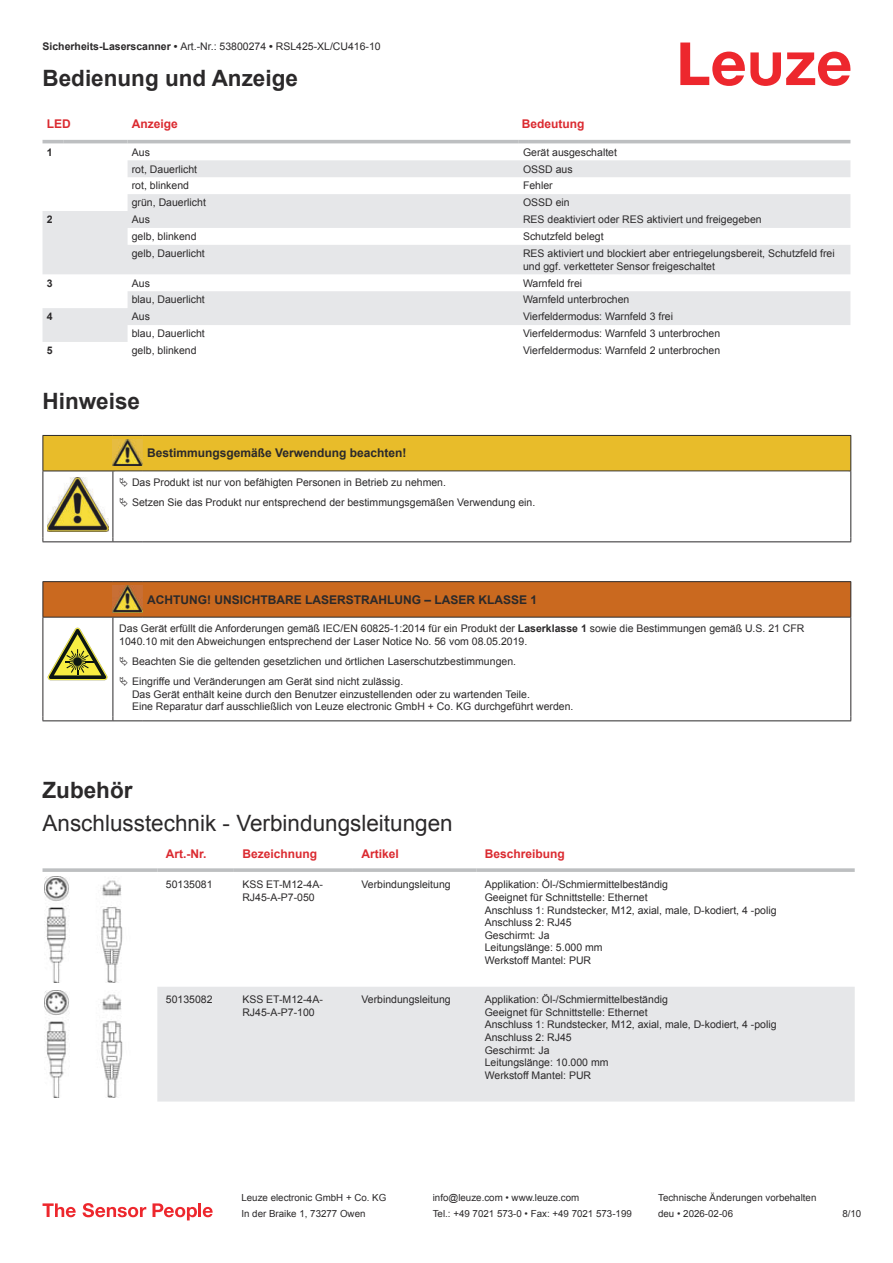
<style>
.page{position:relative;width:893px;height:1263px;background:#fff}
.page>*{position:absolute;margin:0;border:0;box-sizing:border-box;transform-origin:0 0}
.t1{font:22.5px "Arial";color:#2b292a}
.t2{font:700 22.5px "Arial";color:#2b292a}
.t3{font:700 12px "Arial";color:#2b292a}
.t4{font:700 12px "Arial";color:#db2a30}
.t5{font:10.5px/12.6px "Arial";color:#2b292a}
.t6{font:700 10.5px "Arial";color:#2b292a}
.t7{font:9.75px "Arial";color:#2b292a}
.s1{font-weight:700}
</style>
<div class="page">
<svg style="left:680px;top:43px;width:170px;height:43px"></svg>
<svg style="left:43px;top:143px;width:807px;height:1px"></svg>
<svg style="left:43px;top:160px;width:807px;height:182px;fill:#e6e7e9"></svg>
<hr style="left:43px;top:140px;width:21px;height:3px;background:#bdbfc1">
<hr style="left:64px;top:140px;width:64px;height:3px;background:#bdbfc1">
<hr style="left:128px;top:140px;width:391px;height:3px;background:#bdbfc1">
<hr style="left:519px;top:140px;width:331px;height:3px;background:#bdbfc1">
<div style="left:157px;top:987px;width:698px;height:114px;background:#e6e7e9"></div>
<svg style="left:43px;top:868px;width:114px;height:4px"></svg>
<svg style="left:157px;top:868px;width:77px;height:4px"></svg>
<svg style="left:234px;top:868px;width:119px;height:4px"></svg>
<svg style="left:353px;top:868px;width:123px;height:4px"></svg>
<svg style="left:476px;top:868px;width:379px;height:4px;background:#c3c5c7"></svg>
<img style="left:45px;top:876px;width:78px;height:106px">
<img style="left:45px;top:991px;width:78px;height:106px">
<svg style="left:43px;top:1203px;width:33px;height:14px"></svg>
<svg style="left:83px;top:1203px;width:63px;height:14px"></svg>
<svg style="left:153px;top:1203px;width:44px;height:17px"></svg>
<hr style="left:198px;top:1203px;width:3px;height:14px;background:#ed272d">
<svg style="left:203px;top:1207px;width:10px;height:10px"></svg>
<hr style="left:43px;top:471px;width:1px;height:66px;background:#2b292a">
<hr style="left:113px;top:471px;width:1px;height:66px;background:#2b292a">
<hr style="left:850px;top:471px;width:1px;height:66px;background:#2b292a">
<hr style="left:43px;top:541px;width:70px;height:1px;background:#2b292a">
<hr style="left:113px;top:541px;width:30px;height:1px;background:#2b292a">
<hr style="left:143px;top:541px;width:708px;height:1px;background:#2b292a">
<img style="left:47px;top:512px;width:61px;height:19px">
<div style="left:44px;top:582px;width:806px;height:35px;background:#ca691f"></div>
<hr style="left:43px;top:581px;width:70px;height:1px;background:#2b292a">
<hr style="left:43px;top:582px;width:1px;height:35px;background:#2b292a">
<hr style="left:43px;top:617px;width:70px;height:1px;background:#2b292a">
<hr style="left:113px;top:581px;width:30px;height:1px;background:#2b292a">
<hr style="left:113px;top:617px;width:30px;height:1px;background:#2b292a">
<hr style="left:143px;top:581px;width:708px;height:1px;background:#2b292a">
<hr style="left:850px;top:582px;width:1px;height:35px;background:#2b292a">
<hr style="left:143px;top:617px;width:708px;height:1px;background:#2b292a">
<hr style="left:43px;top:617px;width:1px;height:99px;background:#2b292a">
<hr style="left:113px;top:617px;width:1px;height:99px;background:#2b292a">
<hr style="left:850px;top:617px;width:1px;height:99px;background:#2b292a">
<hr style="left:43px;top:720px;width:70px;height:1px;background:#2b292a">
<hr style="left:113px;top:720px;width:30px;height:1px;background:#2b292a">
<hr style="left:143px;top:720px;width:708px;height:1px;background:#2b292a">
<img style="left:113px;top:586px;width:30px;height:26px">
<svg style="left:47px;top:628px;width:60px;height:52px"></svg>
<svg style="left:43px;top:435px;width:808px;height:77px"></svg>
<p class="t5" style="left:43px;top:41px;width:340px"><span class="s1">Sicherheits-Laserscanner •</span> Art.-Nr.: 53800274 <span class="s1">•</span> RSL425-XL/CU416-10</p>
<h1 class="t2" style="left:43px;top:70px;width:257px">Bedienung und Anzeige</h1>
<p class="t4" style="left:47px;top:119px;width:25px">LED</p>
<p class="t4" style="left:132px;top:119px;width:48px">Anzeige</p>
<p class="t4" style="left:522px;top:119px;width:64px">Bedeutung</p>
<p class="t6" style="left:47px;top:148px;width:7px">1</p>
<p class="t5" style="left:132px;top:147px;width:20px">Aus</p>
<p class="t5" style="left:523px;top:147px;width:95px">Gerät ausgeschaltet</p>
<p class="t5" style="left:132px;top:163px;width:67px">rot, Dauerlicht</p>
<p class="t5" style="left:523px;top:163px;width:51px">OSSD aus</p>
<p class="t5" style="left:132px;top:180px;width:59px">rot, blinkend</p>
<p class="t5" style="left:523px;top:180px;width:31px">Fehler</p>
<p class="t5" style="left:132px;top:197px;width:76px">grün, Dauerlicht</p>
<p class="t5" style="left:523px;top:197px;width:48px">OSSD ein</p>
<p class="t6" style="left:47px;top:216px;width:7px">2</p>
<p class="t5" style="left:132px;top:214px;width:20px">Aus</p>
<p class="t5" style="left:523px;top:214px;width:240px">RES deaktiviert oder RES aktiviert und freigegeben</p>
<p class="t5" style="left:132px;top:231px;width:66px">gelb, blinkend</p>
<p class="t5" style="left:523px;top:231px;width:82px">Schutzfeld belegt</p>
<p class="t5" style="left:132px;top:248px;width:74px">gelb, Dauerlicht</p>
<p class="t5" style="left:523px;top:248px;width:313px">RES aktiviert und blockiert aber entriegelungsbereit, Schutzfeld frei und ggf. verketteter Sensor freigeschaltet</p>
<p class="t6" style="left:47px;top:279px;width:7px">3</p>
<p class="t5" style="left:132px;top:277px;width:20px">Aus</p>
<p class="t5" style="left:523px;top:277px;width:61px">Warnfeld frei</p>
<p class="t5" style="left:132px;top:294px;width:74px">blau, Dauerlicht</p>
<p class="t5" style="left:523px;top:294px;width:108px">Warnfeld unterbrochen</p>
<p class="t6" style="left:47px;top:313px;width:7px">4</p>
<p class="t5" style="left:132px;top:311px;width:20px">Aus</p>
<p class="t5" style="left:523px;top:311px;width:151px">Vierfeldermodus: Warnfeld 3 frei</p>
<p class="t5" style="left:132px;top:328px;width:74px">blau, Dauerlicht</p>
<p class="t5" style="left:523px;top:328px;width:199px">Vierfeldermodus: Warnfeld 3 unterbrochen</p>
<p class="t6" style="left:47px;top:346px;width:7px">5</p>
<p class="t5" style="left:132px;top:345px;width:66px">gelb, blinkend</p>
<p class="t5" style="left:523px;top:345px;width:199px">Vierfeldermodus: Warnfeld 2 unterbrochen</p>
<h1 class="t2" style="left:43px;top:393px;width:99px">Hinweise</h1>
<p class="t3" style="left:147px;top:449px;width:261px">Bestimmungsgemäße Verwendung beachten!</p>
<p class="t5" style="left:132px;top:473px;width:405px;line-height:20.2px">Das Produkt ist nur von befähigten Personen in Betrieb zu nehmen.<br>Setzen Sie das Produkt nur entsprechend der bestimmungsgemäßen Verwendung ein.</p>
<p class="t3" style="left:147px;top:595px;width:391px">ACHTUNG! UNSICHTBARE LASERSTRAHLUNG – LASER KLASSE 1</p>
<p class="t5" style="left:119px;top:623px;width:687px">Das Gerät erfüllt die Anforderungen gemäß IEC/EN 60825-1:2014 für ein Produkt der <span class="s1">Laserklasse 1</span> sowie die Bestimmungen gemäß U.S. 21 CFR<br>1040.10 mit den Abweichungen entsprechend der Laser Notice No. 56 vom 08.05.2019.</p>
<p class="t5" style="left:132px;top:652px;width:386px;line-height:20.2px">Beachten Sie die geltenden gesetzlichen und örtlichen Laserschutzbestimmungen.<br>Eingriffe und Veränderungen am Gerät sind nicht zulässig.</p>
<p class="t5" style="left:132px;top:689px;width:443px">Das Gerät enthält keine durch den Benutzer einzustellenden oder zu wartenden Teile.<br>Eine Reparatur darf ausschließlich von Leuze electronic GmbH + Co. KG durchgeführt werden.</p>
<h1 class="t2" style="left:43px;top:781px;width:92px">Zubehör</h1>
<h1 class="t1" style="left:43px;top:815px;width:412px">Anschlusstechnik - Verbindungsleitungen</h1>
<p class="t4" style="left:166px;top:849px;width:42px">Art.-Nr.</p>
<p class="t4" style="left:242px;top:849px;width:76px">Bezeichnung</p>
<p class="t4" style="left:361px;top:849px;width:39px">Artikel</p>
<p class="t4" style="left:485px;top:849px;width:82px">Beschreibung</p>
<p class="t5" style="left:166px;top:879px;width:48px">50135081</p>
<p class="t5" style="left:242px;top:879px;width:82px">KSS ET-M12-4A-<br>RJ45-A-P7-050</p>
<p class="t5" style="left:361px;top:879px;width:91px">Verbindungsleitung</p>
<p class="t5" style="left:485px;top:879px;width:293px">Applikation: Öl-/Schmiermittelbeständig<br>Geeignet für Schnittstelle: Ethernet<br>Anschluss 1: Rundstecker, M12, axial, male, D-kodiert, 4 -polig<br>Anschluss 2: RJ45<br>Geschirmt: Ja<br>Leitungslänge: 5.000 mm<br>Werkstoff Mantel: PUR</p>
<p class="t5" style="left:166px;top:994px;width:48px">50135082</p>
<p class="t5" style="left:242px;top:994px;width:82px">KSS ET-M12-4A-<br>RJ45-A-P7-100</p>
<p class="t5" style="left:361px;top:994px;width:91px">Verbindungsleitung</p>
<p class="t5" style="left:485px;top:994px;width:293px">Applikation: Öl-/Schmiermittelbeständig<br>Geeignet für Schnittstelle: Ethernet<br>Anschluss 1: Rundstecker, M12, axial, male, D-kodiert, 4 -polig<br>Anschluss 2: RJ45<br>Geschirmt: Ja<br>Leitungslänge: 10.000 mm<br>Werkstoff Mantel: PUR</p>
<p class="t7" style="left:241px;top:1194px;width:146px">Leuze electronic GmbH + Co. KG</p>
<p class="t7" style="left:433px;top:1194px;width:148px">info@leuze.com • www.leuze.com</p>
<p class="t7" style="left:658px;top:1194px;width:160px">Technische Änderungen vorbehalten</p>
<p class="t7" style="left:241px;top:1210px;width:126px">In der Braike 1, 73277 Owen</p>
<p class="t7" style="left:433px;top:1210px;width:201px">Tel.: +49 7021 573-0 • Fax: +49 7021 573-199</p>
<p class="t7" style="left:658px;top:1210px;width:76px">deu • 2026-02-06</p>
<p class="t7" style="left:842px;top:1210px;width:20px">8 /10</p>
</div>
